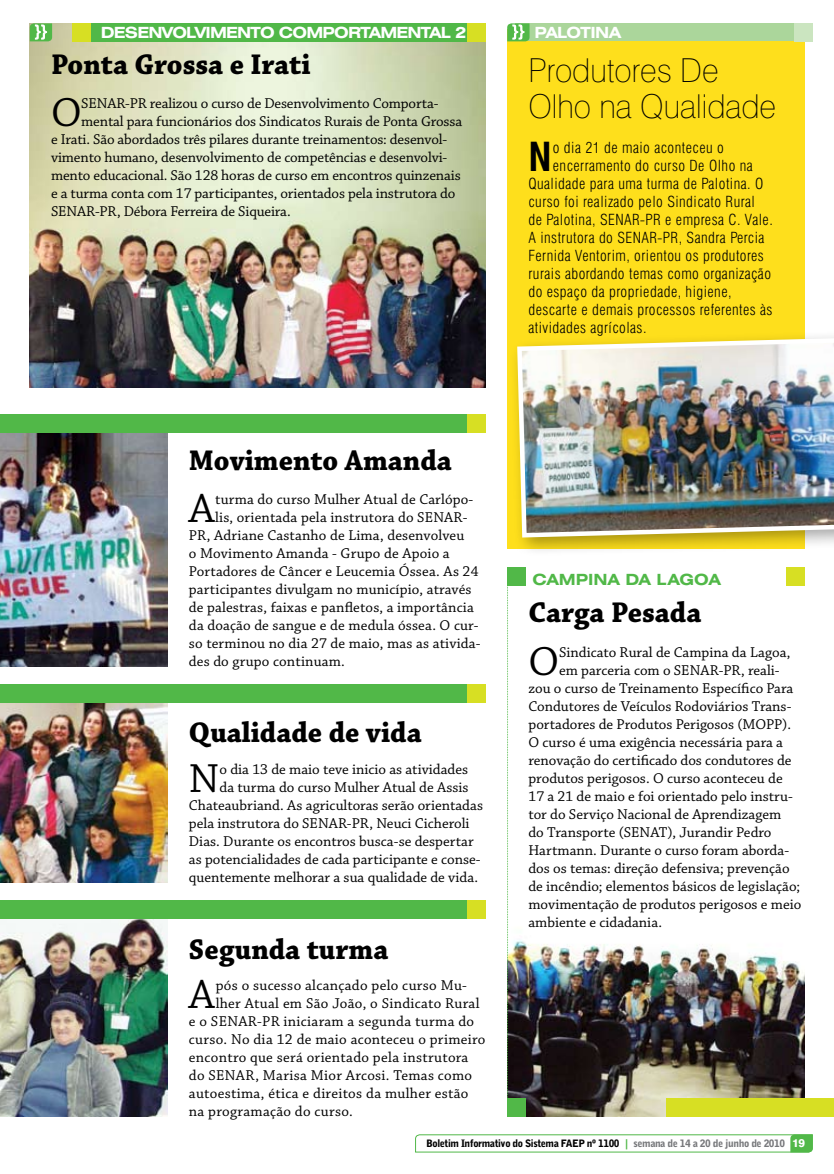
<style>
.page{position:relative;width:834px;height:1174px;background:#fff}
.page>*{position:absolute;margin:0;border:0;box-sizing:border-box;transform-origin:0 0}
.t1{font:42.75px "Chaparral Pro";color:#000}
.t2{font:700 condensed 39px "Swiss 721 BT";color:#000}
.t3{font:100 33px/36px "Swiss 721 BT";color:#000;scale:.96 1}
.t4{font:700 30px "Chaparral Pro";color:#000;scale:.96 1}
.t5{font:700 expanded 15.45px "Swiss 721 BT";letter-spacing:-.05em;color:#fff}
.t6{font:700 expanded 15.45px "Swiss 721 BT";color:#51b848}
.t7{font:700 expanded 15.45px "Swiss 721 BT";letter-spacing:-.03em;color:#fff}
.t8{font:15px "Chaparral Pro";color:#000}
.t9{font:300 condensed 15px "Swiss 721 BT";letter-spacing:.03em;color:#000}
.t10{font:15px "Chaparral Pro";letter-spacing:.02em;color:#000}
.t11{font:900 10.2px "Bell Gothic BT";letter-spacing:-.04em;color:#000}
.s1{font-family:"Bell Centennial BT Bold Listing";font-weight:400;color:#51b848}
.s2{color:#77787b}
.s3{font-family:"Swiss 721 BT";font-weight:800;font-size:11.25px;color:#fff}
</style>
<div class="page">
<svg style="left:415px;top:1134px;width:398px;height:18px"></svg>
<img style="left:508px;top:940px;width:296px;height:176px">
<div style="left:666px;top:1098px;width:167px;height:18px;background:#d7df23"></div>
<div style="left:507px;top:1098px;width:18px;height:18px;background:#51b848"></div>
<svg style="left:507px;top:585px;width:1px;height:513px"></svg>
<div style="left:507px;top:30px;width:297px;height:519px;background:#fedf1c"></div>
<div style="left:515px;top:23px;width:285px;height:18px;background:#abd69b"></div>
<svg style="left:507px;top:23px;width:22px;height:18px"></svg>
<div style="left:794px;top:23px;width:18px;height:18px;background:#cbe5c0"></div>
<div style="left:786px;top:567px;width:18px;height:18px;background:#d7df23"></div>
<div style="left:507px;top:567px;width:18px;height:18px;background:#51b848"></div>
<img style="left:30px;top:23px;width:456px;height:364px">
<div style="left:72px;top:23px;width:414px;height:18px;background:#51b848"></div>
<div style="left:72px;top:23px;width:18px;height:18px;background:#d7df23"></div>
<svg style="left:30px;top:23px;width:22px;height:18px"></svg>
<div style="left:468px;top:23px;width:18px;height:18px;background:#d7df23"></div>
<img style="left:0;top:918px;width:168px;height:198px">
<img style="left:0;top:432px;width:168px;height:234px">
<img style="left:0;top:702px;width:168px;height:180px">
<div style="left:0;top:414px;width:474px;height:18px;background:#51b848"></div>
<div style="left:468px;top:414px;width:18px;height:18px;background:#d7df23"></div>
<div style="left:0;top:684px;width:474px;height:18px;background:#51b848"></div>
<div style="left:468px;top:684px;width:18px;height:18px;background:#d7df23"></div>
<div style="left:0;top:900px;width:474px;height:18px;background:#51b848"></div>
<div style="left:468px;top:900px;width:18px;height:18px;background:#d7df23"></div>
<div style="left:508px;top:329px;width:325px;height:235px;background:#000;opacity:.35"></div>
<img style="left:515px;top:336px;width:318px;height:204px">
<p class="t5" style="left:101px;top:23px;width:367px">DESENVOLVIMENTO COMPORTAMENTAL 2</p>
<h3 class="t4" style="left:51px;top:47px;width:272px">Ponta Grossa e Irati</h3>
<h1 class="t1" style="left:51px;top:89px;width:32px">O</h1>
<p class="t8" style="left:81px;top:95px;width:358px">SENAR-PR realizou o curso de Desenvolvimento Comporta-</p>
<p class="t8" style="left:81px;top:113px;width:382px">mental para funcionários dos Sindicatos Rurais de Ponta Grossa</p>
<p class="t8" style="left:51px;top:131px;width:397px">e Irati. São abordados três pilares durante treinamentos: desenvol-</p>
<p class="t8" style="left:51px;top:149px;width:397px">vimento humano, desenvolvimento de competências e desenvolvi-</p>
<p class="t8" style="left:51px;top:167px;width:411px">mento educacional. São 128 horas de curso em encontros quinzenais</p>
<p class="t8" style="left:51px;top:185px;width:406px">e a turma conta com 17 participantes, orientados pela instrutora do</p>
<p class="t8" style="left:51px;top:203px;width:241px">SENAR-PR, Débora Ferreira de Siqueira.</p>
<p class="t7" style="left:534px;top:23px;width:88px">PALOTINA</p>
<h3 class="t3" style="left:528px;top:52px;width:259px">Produtores De<br>Olho na Qualidade</h3>
<h2 class="t2" style="left:528px;top:133px;width:25px">N</h2>
<p class="t9" style="left:552px;top:139px;width:172px">o dia 21 de maio aconteceu o</p>
<p class="t9" style="left:552px;top:157px;width:201px">encerramento do curso De Olho na</p>
<p class="t9" style="left:528px;top:175px;width:236px">Qualidade para uma turma de Palotina. O</p>
<p class="t9" style="left:528px;top:193px;width:228px">curso foi realizado pelo Sindicato Rural</p>
<p class="t9" style="left:528px;top:211px;width:246px">de Palotina, SENAR-PR e empresa C. Vale.</p>
<p class="t9" style="left:528px;top:229px;width:237px">A instrutora do SENAR-PR, Sandra Percia</p>
<p class="t9" style="left:528px;top:247px;width:237px">Fernida Ventorim, orientou os produtores</p>
<p class="t9" style="left:528px;top:265px;width:244px">rurais abordando temas como organização</p>
<p class="t9" style="left:528px;top:283px;width:204px">do espaço da propriedade, higiene,</p>
<p class="t9" style="left:528px;top:301px;width:245px">descarte e demais processos referentes às</p>
<p class="t9" style="left:528px;top:319px;width:119px">atividades agrícolas.</p>
<h3 class="t4" style="left:189px;top:442px;width:275px">Movimento Amanda</h3>
<h1 class="t1" style="left:189px;top:485px;width:27px">A</h1>
<p class="t8" style="left:215px;top:491px;width:259px">turma do curso Mulher Atual de Carlópo-</p>
<p class="t8" style="left:215px;top:509px;width:254px">lis, orientada pela instrutora do SENAR-</p>
<p class="t8" style="left:189px;top:527px;width:277px">PR, Adriane Castanho de Lima, desenvolveu</p>
<p class="t8" style="left:189px;top:545px;width:262px">o Movimento Amanda - Grupo de Apoio a</p>
<p class="t8" style="left:189px;top:563px;width:291px">Portadores de Câncer e Leucemia Óssea. As 24</p>
<p class="t8" style="left:189px;top:581px;width:284px">participantes divulgam no município, através</p>
<p class="t8" style="left:189px;top:599px;width:286px">de palestras, faixas e panfletos, a importância</p>
<p class="t8" style="left:189px;top:617px;width:291px">da doação de sangue e de medula óssea. O cur-</p>
<p class="t8" style="left:189px;top:635px;width:293px">so terminou no dia 27 de maio, mas as ativida-</p>
<p class="t8" style="left:189px;top:653px;width:157px">des do grupo continuam.</p>
<h3 class="t4" style="left:189px;top:715px;width:244px">Qualidade de vida</h3>
<h1 class="t1" style="left:189px;top:755px;width:32px">N</h1>
<p class="t8" style="left:219px;top:761px;width:250px">o dia 13 de maio teve inicio as atividades</p>
<p class="t8" style="left:219px;top:779px;width:250px">da turma do curso Mulher Atual de Assis</p>
<p class="t8" style="left:189px;top:797px;width:295px">Chateaubriand. As agricultoras serão orientadas</p>
<p class="t8" style="left:189px;top:815px;width:282px">pela instrutora do SENAR-PR, Neuci Cicheroli</p>
<p class="t8" style="left:189px;top:833px;width:286px">Dias. Durante os encontros busca-se despertar</p>
<p class="t8" style="left:189px;top:851px;width:293px">as potencialidades de cada participante e conse-</p>
<p class="t8" style="left:189px;top:869px;width:290px">quentemente melhorar a sua qualidade de vida.</p>
<h3 class="t4" style="left:189px;top:931px;width:209px">Segunda turma</h3>
<h1 class="t1" style="left:189px;top:971px;width:27px">A</h1>
<p class="t10" style="left:216px;top:977px;width:253px">pós o sucesso alcançado pelo curso Mu-</p>
<p class="t10" style="left:216px;top:995px;width:265px">lher Atual em São João, o Sindicato Rural</p>
<p class="t10" style="left:189px;top:1013px;width:286px">e o SENAR-PR iniciaram a segunda turma do</p>
<p class="t10" style="left:189px;top:1031px;width:298px">curso. No dia 12 de maio aconteceu o primeiro</p>
<p class="t10" style="left:189px;top:1049px;width:281px">encontro que será orientado pela instrutora</p>
<p class="t10" style="left:189px;top:1067px;width:285px">do SENAR, Marisa Mior Arcosi. Temas como</p>
<p class="t10" style="left:189px;top:1085px;width:281px">autoestima, ética e direitos da mulher estão</p>
<p class="t10" style="left:189px;top:1103px;width:165px">na programação do curso.</p>
<p class="t6" style="left:532px;top:570px;width:190px">CAMPINA DA LAGOA</p>
<h3 class="t4" style="left:528px;top:595px;width:181px">Carga Pesada</h3>
<h1 class="t1" style="left:528px;top:638px;width:32px">O</h1>
<p class="t8" style="left:559px;top:644px;width:233px">Sindicato Rural de Campina da Lagoa,</p>
<p class="t8" style="left:559px;top:662px;width:222px">em parceria com o SENAR-PR, reali-</p>
<p class="t8" style="left:528px;top:680px;width:266px">zou o curso de Treinamento Específico Para</p>
<p class="t8" style="left:528px;top:698px;width:264px">Condutores de Veículos Rodoviários Trans-</p>
<p class="t8" style="left:528px;top:716px;width:264px">portadores de Produtos Perigosos (MOPP).</p>
<p class="t8" style="left:528px;top:734px;width:256px">O curso é uma exigência necessária para a</p>
<p class="t8" style="left:528px;top:752px;width:265px">renovação do certificado dos condutores de</p>
<p class="t8" style="left:528px;top:770px;width:256px">produtos perigosos. O curso aconteceu de</p>
<p class="t8" style="left:528px;top:788px;width:266px">17 a 21 de maio e foi orientado pelo instru-</p>
<p class="t8" style="left:528px;top:806px;width:254px">tor do Serviço Nacional de Aprendizagem</p>
<p class="t8" style="left:528px;top:824px;width:244px">do Transporte (SENAT), Jurandir Pedro</p>
<p class="t8" style="left:528px;top:842px;width:262px">Hartmann. Durante o curso foram aborda-</p>
<p class="t8" style="left:528px;top:860px;width:262px">dos os temas: direção defensiva; prevenção</p>
<p class="t8" style="left:528px;top:878px;width:273px">de incêndio; elementos básicos de legislação;</p>
<p class="t8" style="left:528px;top:896px;width:274px">movimentação de produtos perigosos e meio</p>
<p class="t8" style="left:528px;top:914px;width:135px">ambiente e cidadania.</p>
<p class="t11" style="left:426px;top:1137px;width:380px">Boletim Informativo do Sistema FAEP nº 1100 <span class="s1">|</span> <span class="s2">semana de 14 a 20 de junho de 2010</span> <span class="s3">19</span></p>
</div>
